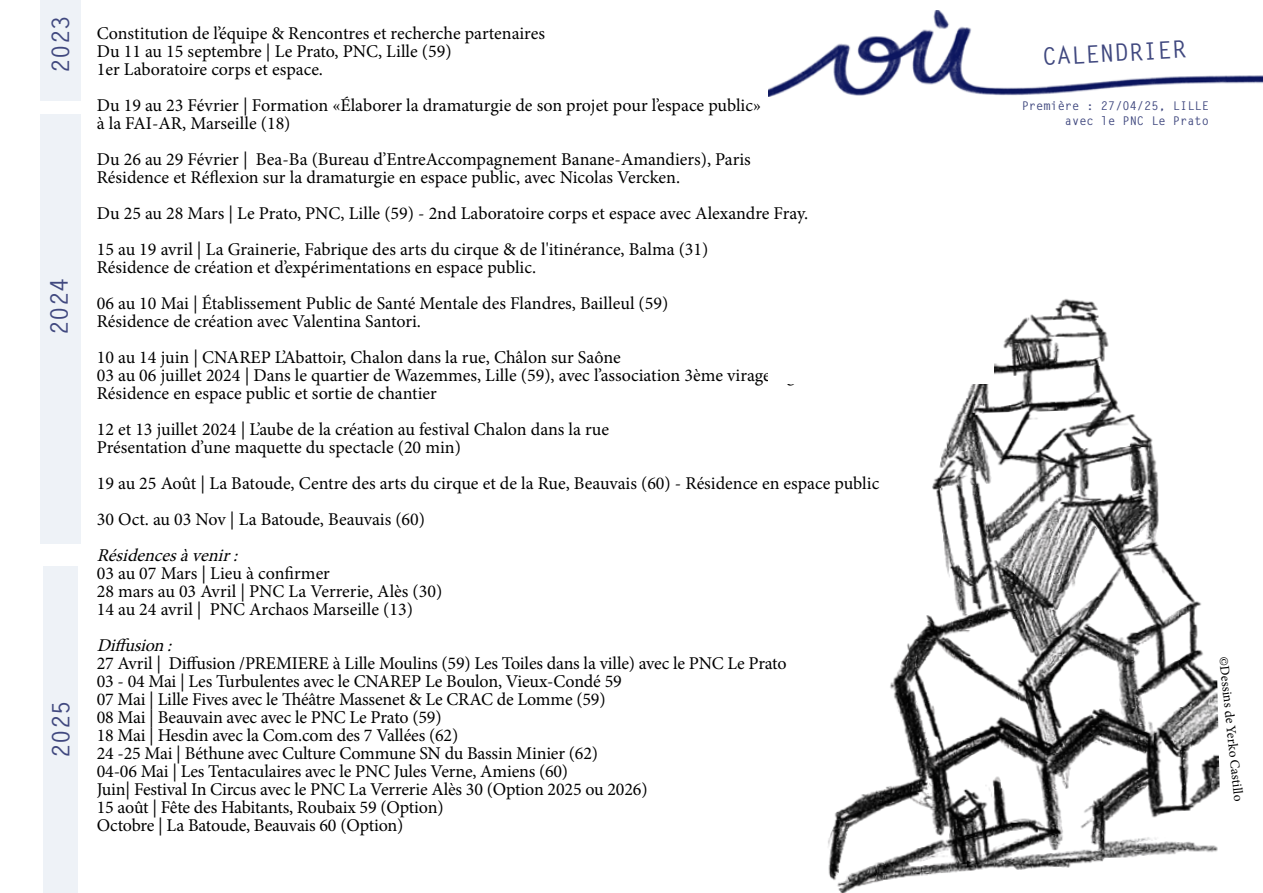
<style>
.page{position:relative;width:1263px;height:893px;background:#fff}
.page>*{position:absolute;margin:0;border:0;box-sizing:border-box;transform-origin:0 0}
.t1{font:700 24px "Letter Gothic Std";color:#40487f}
.t2{font:18px/18px "Minion Pro";letter-spacing:-.005em;color:#000}
.t3{font:italic 18px "Minion Pro";color:#000}
.t4{font:13.5px "Minion Pro";color:#000}
.t5{font:700 12px/14.4px "Letter Gothic Std";color:#40487f;text-align:right}
</style>
<div class="page">
<img style="left:769px;top:11px;width:494px;height:85px">
<div style="left:44px;top:567px;width:34px;height:326px;background:#eef2f7"></div>
<div style="left:40px;top:115px;width:41px;height:429px;background:#eef2f7"></div>
<div style="left:40px;top:0;width:41px;height:101px;background:#eef2f7"></div>
<img style="left:828px;top:298px;width:392px;height:595px">
<div style="left:769px;top:242px;width:225px;height:142px;background:#fff"></div>
<h1 class="t1" style="left:46px;top:73px;width:59px;rotate:-90deg">2023</h1>
<h1 class="t1" style="left:44px;top:335px;width:59px;rotate:-90deg">2024</h1>
<h1 class="t1" style="left:46px;top:758px;width:59px;rotate:-90deg">2025</h1>
<p class="t2" style="left:97px;top:24px;width:450px">Constitution de l’équipe &amp; Rencontres et recherche partenaires<br>Du 11 au 15 septembre | Le Prato, PNC, Lille (59)<br>1er Laboratoire corps et espace.</p>
<p class="t2" style="left:97px;top:96px;width:666px">Du 19 au 23 Février | Formation «Élaborer la dramaturgie de son projet pour l’espace public» à la FAI-AR, Marseille (18)</p>
<p class="t2" style="left:97px;top:150px;width:656px">Du 26 au 29 Février | Bea-Ba (Bureau d’EntreAccompagnement Banane-Amandiers), Paris<br>Résidence et Réflexion sur la dramaturgie en espace public, avec Nicolas Vercken.</p>
<p class="t2" style="left:97px;top:195px;width:713px;line-height:36px">Du 25 au 28 Mars | Le Prato, PNC, Lille (59) - 2nd Laboratoire corps et espace avec Alexandre Fray.<br>15 au 19 avril | La Grainerie, Fabrique des arts du cirque &amp; de l'itinérance, Balma (31)</p>
<p class="t2" style="left:97px;top:249px;width:573px;line-height:36px">Résidence de création et d’expérimentations en espace public.<br>06 au 10 Mai | Établissement Public de Santé Mentale des Flandres, Bailleul (59)</p>
<p class="t2" style="left:97px;top:303px;width:525px;line-height:36px">Résidence de création avec Valentina Santori.<br>10 au 14 juin | CNAREP L’Abattoir, Chalon dans la rue, Châlon sur Saône</p>
<p class="t2" style="left:97px;top:366px;width:746px">03 au 06 juillet 2024 | Dans le quartier de Wazemmes, Lille (59), avec l’association 3ème virage à gauche.<br>Résidence en espace public et sortie de chantier</p>
<p class="t2" style="left:97px;top:420px;width:514px">12 et 13 juillet 2024 | L’aube de la création au festival Chalon dans la rue<br>Présentation d’une maquette du spectacle (20 min)</p>
<p class="t2" style="left:97px;top:465px;width:784px;line-height:36px">19 au 25 Août | La Batoude, Centre des arts du cirque et de la Rue, Beauvais (60) - Résidence en espace public<br>30 Oct. au 03 Nov | La Batoude, Beauvais (60)</p>
<p class="t3" style="left:97px;top:543px;width:148px">Résidencesàvenir:</p>
<p class="t2" style="left:97px;top:564px;width:347px">03 au 07 Mars | Lieu à confirmer<br>28 mars au 03 Avril | PNC La Verrerie, Alès (30)<br>14 au 24 avril | PNC Archaos Marseille (13)</p>
<p class="t3" style="left:97px;top:633px;width:82px">Diffusion:</p>
<p class="t2" style="left:97px;top:654px;width:691px">27 Avril | Diffusion /PREMIERE à Lille Moulins (59) Les Toiles dans la ville) avec le PNC Le Prato 03 - 04 Mai | Les Turbulentes avec le CNAREP Le Boulon, Vieux-Condé 59<br>07 Mai | Lille Fives avec le Théâtre Massenet &amp; Le CRAC de Lomme (59)<br>08 Mai | Beauvain avec avec le PNC Le Prato (59)<br>18 Mai | Hesdin avec la Com.com des 7 Vallées (62)<br>24 -25 Mai | Béthune avec Culture Commune SN du Bassin Minier (62)<br>04-06 Mai | Les Tentaculaires avec le PNC Jules Verne, Amiens (60)<br>Juin| Festival In Circus avec le PNC La Verrerie Alès 30 (Option 2025 ou 2026)<br>15 août | Fête des Habitants, Roubaix 59 (Option)<br>Octobre | La Batoude, Beauvais 60 (Option)</p>
<h1 class="t1" style="left:1041px;top:42px;width:146px;rotate:-3deg">CALENDRIER</h1>
<p class="t5" style="left:1022px;top:99px;width:189px">Première : 27/04/25, LILLE avec le PNC Le Prato</p>
<p class="t4" style="left:1232px;top:655px;width:147px;rotate:84deg">©Dessins de Yerko Castillo</p>
</div>
